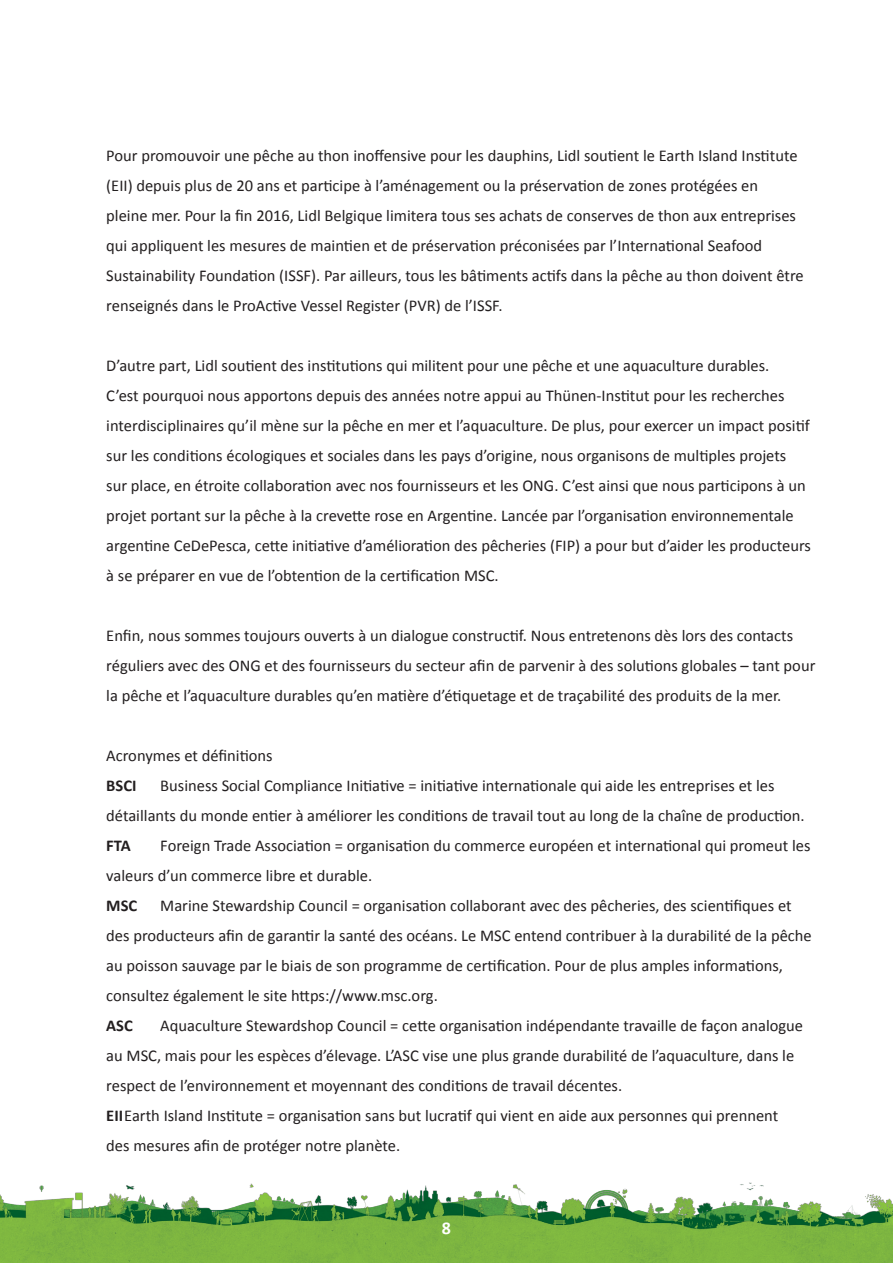
<style>
.page{position:relative;width:893px;height:1263px;background:#fff}
.page>*{position:absolute;margin:0;border:0;box-sizing:border-box;transform-origin:0 0}
.t1{font:700 18px "Calibri";color:#fff}
.TEKST{font:16.5px/30px "Calibri";color:#231f20}
.TEKST-2{font:700 16.5px "Calibri";color:#231f20}
.s1{font-weight:700}
</style>
<div class="page">
<img style="left:0;top:1182px;width:893px;height:81px">
<p class="TEKST" style="left:106px;top:141px;width:699px">Pour promouvoir une pêche au thon inoffensive pour les dauphins, Lidl soutient le Earth Island Institute (EII) depuis plus de 20 ans et participe à l’aménagement ou la préservation de zones protégées en<br>pleine mer. Pour la fin 2016, Lidl Belgique limitera tous ses achats de conserves de thon aux entreprises qui appliquent les mesures de maintien et de préservation préconisées par l’International Seafood Sustainability Foundation (ISSF). Par ailleurs, tous les bâtiments actifs dans la pêche au thon doivent être renseignés dans le ProActive Vessel Register (PVR) de l’ISSF.</p>
<p class="TEKST" style="left:106px;top:351px;width:706px">D’autre part, Lidl soutient des institutions qui militent pour une pêche et une aquaculture durables.<br>C’est pourquoi nous apportons depuis des années notre appui au Thünen-Institut pour les recherches interdisciplinaires qu’il mène sur la pêche en mer et l’aquaculture. De plus, pour exercer un impact positif sur les conditions écologiques et sociales dans les pays d’origine, nous organisons de multiples projets sur place, en étroite collaboration avec nos fournisseurs et les ONG. C’est ainsi que nous participons à un projet portant sur la pêche à la crevette rose en Argentine. Lancée par l’organisation environnementale argentine CeDePesca, cette initiative d’amélioration des pêcheries (FIP) a pour but d’aider les producteurs à se préparer en vue de l’obtention de la certification MSC.</p>
<p class="TEKST" style="left:106px;top:621px;width:711px">Enfin, nous sommes toujours ouverts à un dialogue constructif. Nous entretenons dès lors des contacts réguliers avec des ONG et des fournisseurs du secteur afin de parvenir à des solutions globales – tant pour la pêche et l’aquaculture durables qu’en matière d’étiquetage et de traçabilité des produits de la mer.</p>
<p class="TEKST" style="left:106px;top:741px;width:168px">Acronymes et définitions</p>
<p class="TEKST-2" style="left:106px;top:775px;width:32px">BSCI</p>
<p class="TEKST" style="left:106px;top:771px;width:700px;text-indent:54px">Business Social Compliance Initiative = initiative internationale qui aide les entreprises et les détaillants du monde entier à améliorer les conditions de travail tout au long de la chaîne de production.<br><span class="s1">FTA</span></p>
<p class="TEKST" style="left:106px;top:831px;width:706px;text-indent:54px">Foreign Trade Association = organisation du commerce européen et international qui promeut les valeurs d’un commerce libre et durable.</p>
<p class="TEKST-2" style="left:106px;top:895px;width:32px">MSC</p>
<p class="TEKST" style="left:106px;top:891px;width:707px;text-indent:54px">Marine Stewardship Council = organisation collaborant avec des pêcheries, des scientifiques et des producteurs afin de garantir la santé des océans. Le MSC entend contribuer à la durabilité de la pêche au poisson sauvage par le biais de son programme de certification. Pour de plus amples informations, consultez également le site https://www.msc.org.</p>
<p class="TEKST-2" style="left:106px;top:1015px;width:28px">ASC</p>
<p class="TEKST" style="left:106px;top:1011px;width:698px;text-indent:54px">Aquaculture Stewardshop Council = cette organisation indépendante travaille de façon analogue au MSC, mais pour les espèces d’élevage. L’ASC vise une plus grande durabilité de l’aquaculture, dans le respect de l’environnement et moyennant des conditions de travail décentes.</p>
<p class="TEKST" style="left:106px;top:1101px;width:673px"><span class="s1">EII</span> Earth Island Institute = organisation sans but lucratif qui vient en aide aux personnes qui prennent des mesures afin de protéger notre planète.</p>
<p class="t1" style="left:442px;top:1216px;width:11px">8</p>
</div>
